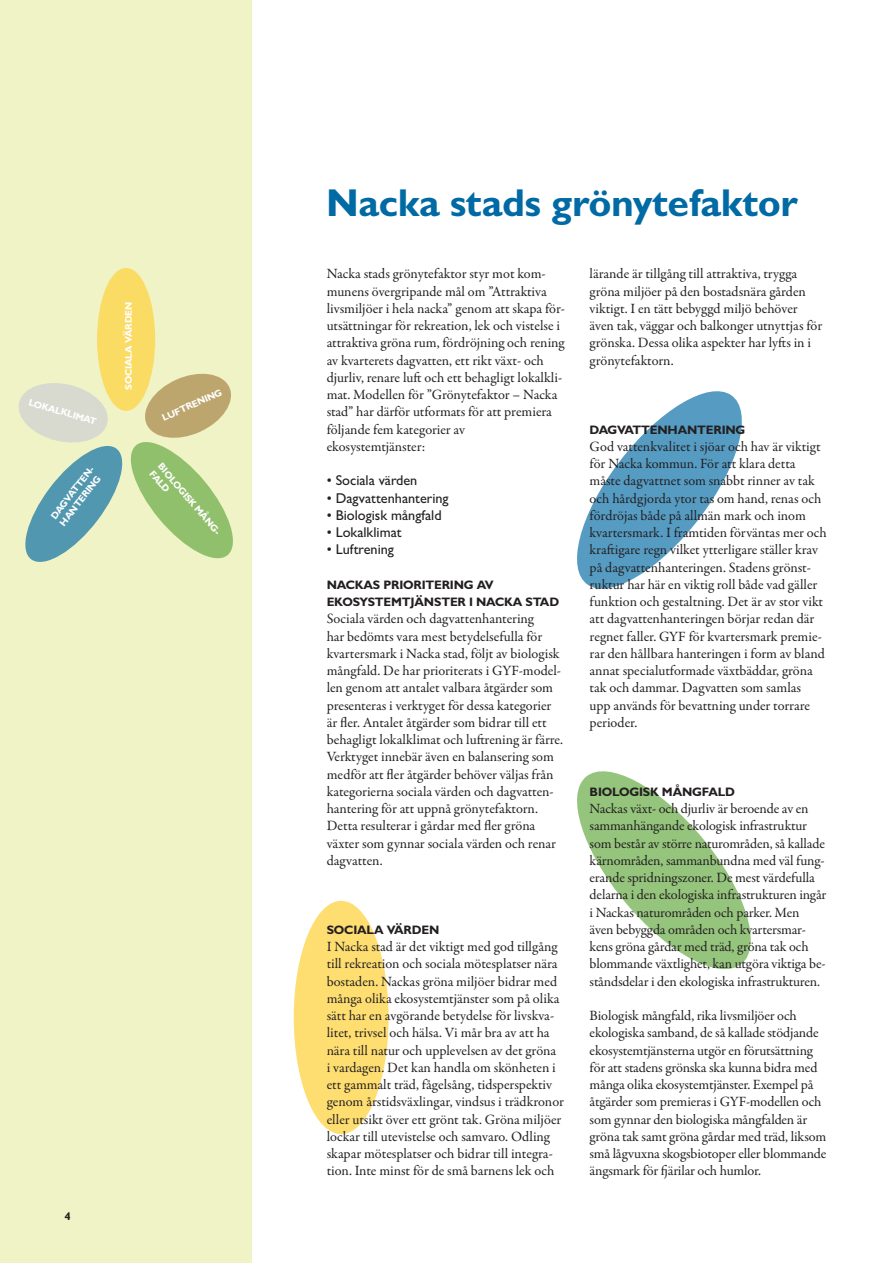
<style>
.page{position:relative;width:893px;height:1263px;background:#fff}
.page>*{position:absolute;margin:0;border:0;box-sizing:border-box;transform-origin:0 0}
.t1{font:700 39px "Gill Sans MT Pro";letter-spacing:-.01em;color:#006aa4}
.t2{font:14.25px/17.2px "Garamond Premr Pro";letter-spacing:-.005em;color:#231f20}
.t3{font:500 14.25px "Gill Sans MT Pro";color:#231f20}
.t4{font:700 12.3px/17.2px "Gill Sans MT Pro";letter-spacing:-.015em;color:#231f20}
.t5{font:700 11.25px "Gill Sans MT Pro";color:#231f20}
.t6{font:700 9.6px/10.9px "Gill Sans MT Pro";letter-spacing:-.015em;color:#fff}
</style>
<div class="page">
<div style="left:0;top:0;width:252px;height:1263px;background:#f0f3c6"></div>
<div style="left:294px;top:901px;width:95px;height:233px;background:#fede71;border-radius:50%"></div>
<svg style="left:577px;top:391px;width:165px;height:198px"></svg>
<svg style="left:577px;top:771px;width:174px;height:199px"></svg>
<div style="left:97px;top:268px;width:58px;height:143px;background:#fadb64;border-radius:50%"></div>
<svg style="left:19px;top:369px;width:214px;height:193px"></svg>
<p class="t6" style="left:31px;top:397px;width:72px;rotate:16deg">LOKALKLIMAT</p>
<p class="t6" style="left:48px;top:514px;width:67px;rotate:-52deg">DAGVATTEN-<br>HANTERING</p>
<p class="t6" style="left:123px;top:390px;width:90px;rotate:-90deg">SOCIALA VÄRDEN</p>
<p class="t6" style="left:160px;top:413px;width:66px;rotate:-24deg">LUFTRENING</p>
<p class="t6" style="left:164px;top:461px;width:94px;rotate:49deg">BIOLOGISK MÅNG-<br>FALD</p>
<p class="t5" style="left:65px;top:1209px;width:8px">4</p>
<h1 class="t1" style="left:326px;top:178px;width:473px">Nacka stads grönytefaktor</h1>
<p class="t2" style="left:327px;top:265px;width:240px">Nacka stads grönytefaktor styr mot kom&shy;munens övergripande mål om ”Attraktiva livsmiljöer i hela nacka” genom att skapa för&shy;utsättningar för rekreation, lek och vistelse i attraktiva gröna rum, fördröjning och rening av kvarterets dagvatten, ett rikt växt- och djurliv, renare luft och ett behagligt lokalkli&shy;mat. Modellen för ”Grönytefaktor – Nacka stad” har därför utformats för att premiera följande fem kategorier av ekosystemtjänster:</p>
<p class="t3" style="left:327px;top:472px;width:92px">• Sociala värden</p>
<p class="t3" style="left:327px;top:489px;width:123px">• Dagvattenhantering</p>
<p class="t3" style="left:327px;top:507px;width:116px">• Biologisk mångfald</p>
<p class="t3" style="left:327px;top:524px;width:76px">• Lokalklimat</p>
<p class="t3" style="left:327px;top:541px;width:69px">• Luftrening</p>
<p class="t4" style="left:327px;top:576px;width:234px">NACKAS PRIORITERING AV<br>EKOSYSTEMTJÄNSTER I NACKA STAD</p>
<p class="t2" style="left:327px;top:610px;width:238px">Sociala värden och dagvattenhantering<br>har bedömts vara mest betydelsefulla för kvartersmark i Nacka stad, följt av biologisk mångfald. De har prioriterats i GYF-model&shy;len genom att antalet valbara åtgärder som presenteras i verktyget för dessa kategorier är fler. Antalet åtgärder som bidrar till ett behagligt lokalklimat och luftrening är färre.<br>Verktyget innebär även en balansering som medför att fler åtgärder behöver väljas från kategorierna sociala värden och dagvatten&shy;hantering för att uppnå grönytefaktorn.<br>Detta resulterar i gårdar med fler gröna växter som gynnar sociala värden och renar dagvatten.</p>
<p class="t4" style="left:327px;top:921px;width:114px">SOCIALA VÄRDEN</p>
<p class="t2" style="left:327px;top:938px;width:239px">I Nacka stad är det viktigt med god tillgång till rekreation och sociala mötesplatser nära bostaden. Nackas gröna miljöer bidrar med många olika ekosystemtjänster som på olika sätt har en avgörande betydelse för livskva&shy;litet, trivsel och hälsa. Vi mår bra av att ha nära till natur och upplevelsen av det gröna<br>i vardagen. Det kan handla om skönheten i ett gammalt träd, fågelsång, tidsperspektiv genom årstidsväxlingar, vindsus i trädkronor eller utsikt över ett grönt tak. Gröna miljöer lockar till utevistelse och samvaro. Odling skapar mötesplatser och bidrar till integra&shy;tion. Inte minst för de små barnens lek och</p>
<p class="t2" style="left:590px;top:266px;width:234px">lärande är tillgång till attraktiva, trygga gröna miljöer på den bostadsnära gården viktigt. I en tätt bebyggd miljö behöver även tak, väggar och balkonger utnyttjas för grönska. Dessa olika aspekter har lyfts in i grönytefaktorn.</p>
<p class="t4" style="left:590px;top:420px;width:157px">DAGVATTENHANTERING</p>
<p class="t2" style="left:590px;top:438px;width:239px">God vattenkvalitet i sjöar och hav är viktigt för Nacka kommun. För att klara detta måste dagvattnet som snabbt rinner av tak och hårdgjorda ytor tas om hand, renas och fördröjas både på allmän mark och inom kvartersmark. I framtiden förväntas mer och kraftigare regn vilket ytterligare ställer krav på dagvattenhanteringen. Stadens grönst&shy;ruktur har här en viktig roll både vad gäller funktion och gestaltning. Det är av stor vikt att dagvattenhanteringen börjar redan där regnet faller. GYF för kvartersmark premie&shy;rar den hållbara hanteringen i form av bland annat specialutformade växtbäddar, gröna tak och dammar. Dagvatten som samlas<br>upp används för bevattning under torrare perioder.</p>
<p class="t4" style="left:590px;top:783px;width:147px">BIOLOGISK MÅNGFALD</p>
<p class="t2" style="left:590px;top:800px;width:238px">Nackas växt- och djurliv är beroende av en sammanhängande ekologisk infrastruktur som består av större naturområden, så kallade kärnområden, sammanbundna med väl fung&shy;erande spridningszoner. De mest värdefulla delarna i den ekologiska infrastrukturen ingår i Nackas naturområden och parker. Men även bebyggda områden och kvartersmar&shy;kens gröna gårdar med träd, gröna tak och blommande växtlighet, kan utgöra viktiga be&shy;ståndsdelar i den ekologiska infrastrukturen.</p>
<p class="t2" style="left:590px;top:1007px;width:238px">Biologisk mångfald, rika livsmiljöer och ekologiska samband, de så kallade stödjande ekosystemtjänsterna utgör en förutsättning för att stadens grönska ska kunna bidra med många olika ekosystemtjänster. Exempel på åtgärder som premieras i GYF-modellen och som gynnar den biologiska mångfalden är gröna tak samt gröna gårdar med träd, liksom små lågvuxna skogsbiotoper eller blommande ängsmark för fjärilar och humlor.</p>
</div>
